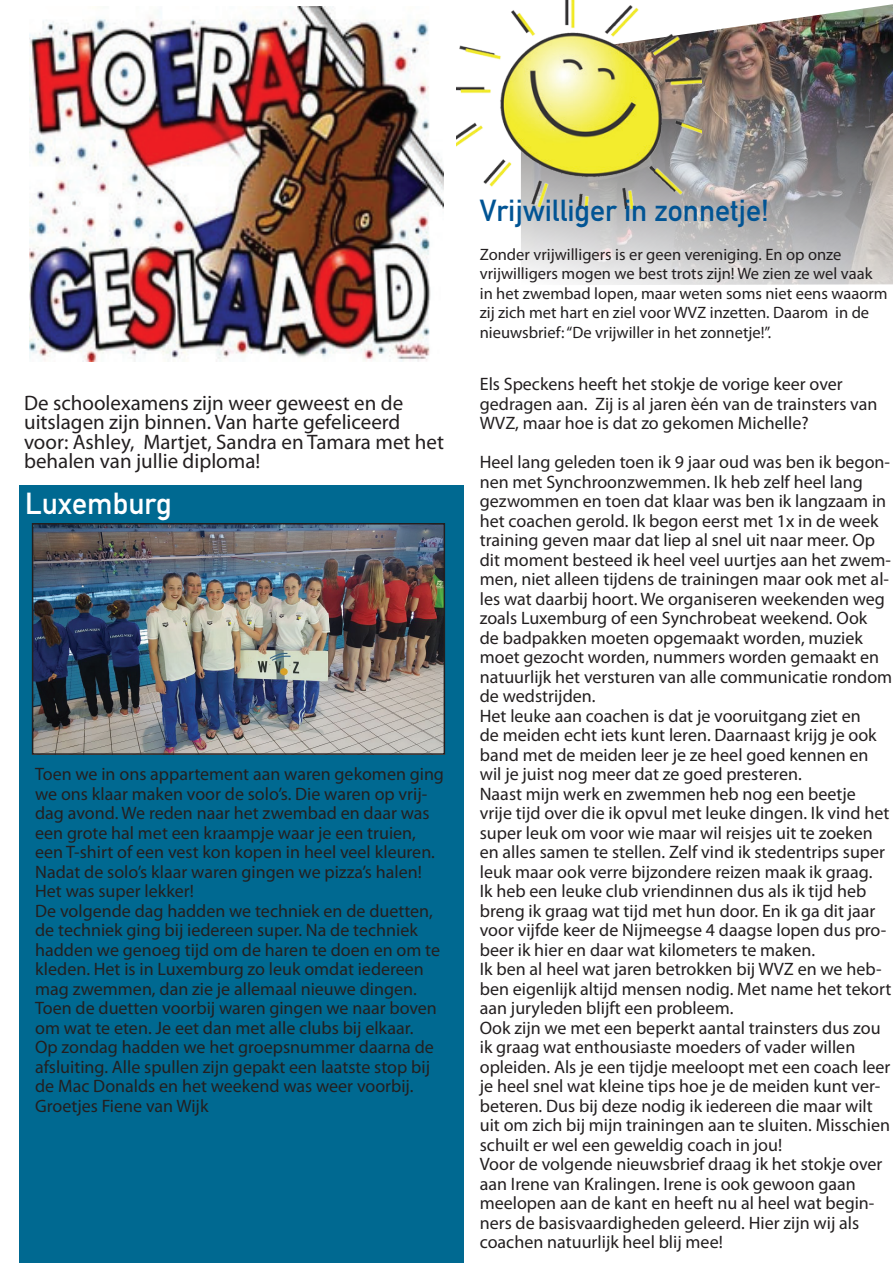
<style>
.page{position:relative;width:893px;height:1263px;background:#fff}
.page>*{position:absolute;margin:0;border:0;box-sizing:border-box;transform-origin:0 0}
.t1{font:30px "DIN Mittelschrift Std";color:#015494}
.t2{font:30px "DIN Mittelschrift Std";color:#fff}
.t3{font:21px/19.5px "Myriad Pro";color:#231f20}
.t4{font:18px/19.5px "Myriad Pro";color:#231f20}
.t5{font:16.5px/19.5px "Myriad Pro";color:#231f20}
</style>
<div class="page">
<img style="left:521px;top:4px;width:372px;height:281px">
<img style="left:457px;top:0;width:245px;height:208px">
<div style="left:19px;top:485px;width:444px;height:778px;background:#006991"></div>
<img style="left:29px;top:6px;width:415px;height:355px">
<img style="left:35px;top:526px;width:407px;height:226px">
<div style="left:32px;top:523px;width:413px;height:232px;border:2px solid #231f20"></div>
<p class="t3" style="left:24px;top:392px;width:421px">De schoolexamens zijn weer geweest en de uitslagen zijn binnen. Van harte gefeliceerd voor: Ashley, Martjet, Sandra en Tamara met het behalen van jullie diploma!</p>
<h1 class="t2" style="left:25px;top:486px;width:148px">Luxemburg</h1>
<p class="t4" style="left:35px;top:764px;width:410px">Toen we in ons appartement aan waren gekomen ging we ons klaar maken voor de solo’s. Die waren op vrij&shy;dag avond. We reden naar het zwembad en daar was een grote hal met een kraampje waar je een truien, een T-shirt of een vest kon kopen in heel veel kleuren.<br>Nadat de solo’s klaar waren gingen we pizza’s halen!<br>Het was super lekker!<br>De volgende dag hadden we techniek en de duetten, de techniek ging bij iedereen super. Na de techniek hadden we genoeg tijd om de haren te doen en om te kleden. Het is in Luxemburg zo leuk omdat iedereen mag zwemmen, dan zie je allemaal nieuwe dingen.<br>Toen de duetten voorbij waren gingen we naar boven om wat te eten. Je eet dan met alle clubs bij elkaar.<br>Op zondag hadden we het groepsnummer daarna de afsluiting. Alle spullen zijn gepakt een laatste stop bij de Mac Donalds en het weekend was weer voorbij.<br>Groetjes Fiene van Wijk</p>
<h1 class="t1" style="left:480px;top:192px;width:291px">Vrijwilliger in zonnetje!</h1>
<p class="t5" style="left:480px;top:244px;width:409px">Zonder vrijwilligers is er geen vereniging. En op onze vrijwilligers mogen we best trots zijn! We zien ze wel vaak in het zwembad lopen, maar weten soms niet eens waaorm zij zich met hart en ziel voor WVZ inzetten. Daarom in de nieuwsbrief: “De vrijwiller in het zonnetje!”.</p>
<p class="t4" style="left:480px;top:374px;width:399px">Els Speckens heeft het stokje de vorige keer over gedragen aan. Zij is al jaren èén van de trainsters van<br>WVZ, maar hoe is dat zo gekomen Michelle?</p>
<p class="t4" style="left:480px;top:452px;width:414px">Heel lang geleden toen ik 9 jaar oud was ben ik begon&shy;nen met Synchroonzwemmen. I k heb zelf heel lang gezwommen en toen dat klaar was ben ik langzaam in het coachen gerold. I k begon eerst met 1x in de week training geven maar dat liep al snel uit naar meer. Op dit moment besteed ik heel veel uurtjes aan het zwem&shy;men, niet alleen tijdens de trainingen maar ook met al&shy;les wat daarbij hoort. We organiseren weekenden weg zoals Luxemburg of een Synchrobeat weekend. Ook<br>de badpakken moeten opgemaakt worden, muziek moet gezocht worden, nummers worden gemaakt en natuurlijk het versturen van alle communicatie rondom de wedstrijden.<br>Het leuke aan coachen is dat je vooruitgang ziet en<br>de meiden echt iets kunt leren. Daarnaast krijg je ook band met de meiden leer je ze heel goed kennen en wil je juist nog meer dat ze goed presteren.<br>Naast mijn werk en zwemmen heb nog een beetje vrije tijd over die ik opvul met leuke dingen. I k vind het super leuk om voor wie maar wil reisjes uit te zoeken en alles samen te stellen. Zelf vind ik stedentrips super leuk maar ook verre bijzondere reizen maak ik graag.<br>I k heb een leuke club vriendinnen dus als ik tijd heb breng ik graag wat tijd met hun door. En ik ga dit jaar voor vijfde keer de N ijmeegse 4 daagse lopen dus pro&shy;beer ik hier en daar wat kilometers te maken.<br>I k ben al heel wat jaren betrokken bij WVZ en we heb&shy;ben eigenlijk altijd mensen nodig. Met name het tekort aan juryleden blijft een probleem.<br>Ook zijn we met een beperkt aantal trainsters dus zou ik graag wat enthousiaste moeders of vader willen opleiden. Als je een tijdje meeloopt met een coach leer je heel snel wat kleine tips hoe je de meiden kunt ver&shy;beteren. Dus bij deze nodig ik iedereen die maar wilt uit om zich bij mijn trainingen aan te sluiten. Misschien schuilt er wel een geweldig coach in jou!<br>Voor de volgende nieuwsbrief draag ik het stokje over aan I rene van Kralingen. I rene is ook gewoon gaan meelopen aan de kant en heeft nu al heel wat begin&shy;ners de basisvaardigheden geleerd. H ier zijn wij als coachen natuurlijk heel blij mee!</p>
</div>
